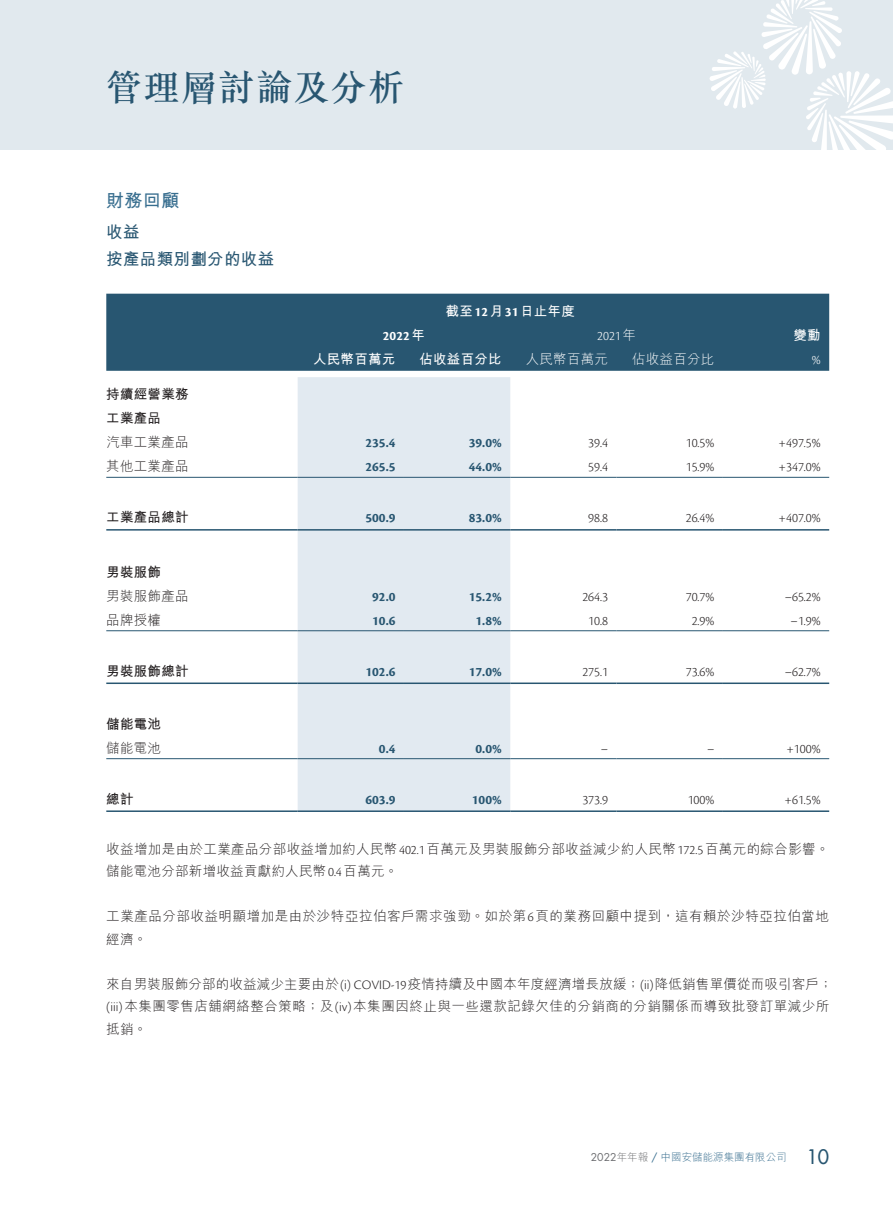
<style>
.page{position:relative;width:893px;height:1212px;background:#fff}
.page>*{position:absolute;margin:0;border:0;box-sizing:border-box;transform-origin:0 0}
.t1{font:500 36px "M Sung HK";letter-spacing:.04em;color:#285671}
.t2{font:500 19.5px "Futura Std";color:#285671}
._01_H1{font:700 18px "M Hei HK";color:#386e8f}
._02_H2{font:700 16.5px "M Hei HK";letter-spacing:.02em;color:#285671}
._00_txt{font:300 13.5px/22.5px "M Hei HK";letter-spacing:.03em;color:#231f20}
._50_Table_txt{font:300 13.5px "Cronos Pro";color:#231f20}
._50_Table_txt-2{font:700 13.5px "Cronos Pro";color:#285671}
._50_Table_txt-3{font:700 13.5px "M Hei HK";letter-spacing:.02em;color:#231f20}
._50_Table_txt-4{font:300 13.5px "M Hei HK";letter-spacing:.02em;color:#231f20}
._50_Table_txt-5{font:700 13.5px "M Hei HK";letter-spacing:.02em;color:#fff}
._50_Table_txt-6{font:300 13.5px "M Hei HK";letter-spacing:.02em;color:#fff}
._50_Table_txt-7{font:300 13.5px "Cronos Pro";color:#fff}
._50_Table_txt-8{font:700 13.5px "Cronos Pro";color:#fff}
.t3{font:300 10.5px "M Hei HK";color:#386e8f}
.s1{font-family:"M Hei HK"}
.s2{font-family:"Cronos Pro"}
.s3{font-family:"Futura Std";font-weight:400;color:#6c6d70}
.s4{color:#6c6d70}
.s5{font-family:"Futura Std";font-weight:400}
</style>
<div class="page">
<div style="left:0;top:0;width:893px;height:150px;background:#e1e9ee"></div>
<div style="left:106px;top:294px;width:723px;height:77px;background:#285671"></div>
<div style="left:298px;top:377px;width:212px;height:433px;background:#e2eaf1"></div>
<hr style="left:106px;top:477px;width:192px;height:1px;background:#285671">
<hr style="left:298px;top:477px;width:106px;height:1px;background:#285671">
<hr style="left:404px;top:477px;width:106px;height:1px;background:#285671">
<hr style="left:510px;top:477px;width:107px;height:1px;background:#285671">
<hr style="left:617px;top:477px;width:106px;height:1px;background:#285671">
<hr style="left:723px;top:477px;width:106px;height:1px;background:#285671">
<hr style="left:106px;top:529px;width:192px;height:2px;background:#285671">
<hr style="left:298px;top:529px;width:106px;height:2px;background:#285671">
<hr style="left:404px;top:529px;width:106px;height:2px;background:#285671">
<hr style="left:510px;top:529px;width:107px;height:2px;background:#285671">
<hr style="left:617px;top:529px;width:106px;height:2px;background:#285671">
<hr style="left:723px;top:529px;width:106px;height:2px;background:#285671">
<hr style="left:106px;top:630px;width:192px;height:1px;background:#285671">
<hr style="left:298px;top:630px;width:106px;height:1px;background:#285671">
<hr style="left:404px;top:630px;width:106px;height:1px;background:#285671">
<hr style="left:510px;top:630px;width:107px;height:1px;background:#285671">
<hr style="left:617px;top:630px;width:106px;height:1px;background:#285671">
<hr style="left:723px;top:630px;width:106px;height:1px;background:#285671">
<hr style="left:106px;top:682px;width:192px;height:2px;background:#285671">
<hr style="left:298px;top:682px;width:106px;height:2px;background:#285671">
<hr style="left:404px;top:682px;width:106px;height:2px;background:#285671">
<hr style="left:510px;top:682px;width:107px;height:2px;background:#285671">
<hr style="left:617px;top:682px;width:106px;height:2px;background:#285671">
<hr style="left:723px;top:682px;width:106px;height:2px;background:#285671">
<hr style="left:106px;top:758px;width:192px;height:1px;background:#285671">
<hr style="left:298px;top:758px;width:106px;height:1px;background:#285671">
<hr style="left:404px;top:758px;width:106px;height:1px;background:#285671">
<hr style="left:510px;top:758px;width:107px;height:1px;background:#285671">
<hr style="left:617px;top:758px;width:106px;height:1px;background:#285671">
<hr style="left:723px;top:758px;width:106px;height:1px;background:#285671">
<hr style="left:106px;top:810px;width:192px;height:2px;background:#285671">
<hr style="left:298px;top:810px;width:106px;height:2px;background:#285671">
<hr style="left:404px;top:810px;width:106px;height:2px;background:#285671">
<hr style="left:510px;top:810px;width:107px;height:2px;background:#285671">
<hr style="left:617px;top:810px;width:106px;height:2px;background:#285671">
<hr style="left:723px;top:810px;width:106px;height:2px;background:#285671">
<svg style="left:709px;top:0;width:184px;height:150px"></svg>
<h1 class="t1" style="left:106px;top:63px;width:300px">管理層討論及分析</h1>
<p class="_01_H1" style="left:106px;top:188px;width:75px">財務回顧</p>
<p class="_02_H2" style="left:106px;top:220px;width:35px">收益</p>
<p class="_02_H2" style="left:106px;top:247px;width:169px">按產品類別劃分的收益</p>
<p class="_50_Table_txt-3" style="left:106px;top:385px;width:84px">持續經營業務</p>
<p class="_50_Table_txt-3" style="left:106px;top:409px;width:56px">工業產品</p>
<p class="_50_Table_txt-4" style="left:106px;top:436px;width:84px">汽車工業產品</p>
<p class="_50_Table_txt-4" style="left:106px;top:460px;width:84px">其他工業產品</p>
<p class="_50_Table_txt-3" style="left:106px;top:508px;width:84px">工業產品總計</p>
<p class="_50_Table_txt-3" style="left:106px;top:562px;width:56px">男裝服飾</p>
<p class="_50_Table_txt-4" style="left:106px;top:589px;width:84px">男裝服飾產品</p>
<p class="_50_Table_txt-4" style="left:106px;top:613px;width:56px">品牌授權</p>
<p class="_50_Table_txt-3" style="left:106px;top:661px;width:84px">男裝服飾總計</p>
<p class="_50_Table_txt-3" style="left:106px;top:714px;width:56px">儲能電池</p>
<p class="_50_Table_txt-4" style="left:106px;top:741px;width:56px">儲能電池</p>
<p class="_50_Table_txt-8" style="left:383px;top:328px;width:44px">2022<span class="s1">年</span></p>
<p class="_50_Table_txt-5" style="left:446px;top:301px;width:131px">截至<span class="s2">12</span>月<span class="s2">31</span>日止年度</p>
<p class="_50_Table_txt-7" style="left:597px;top:328px;width:41px">2021 <span class="s1">年</span></p>
<p class="_50_Table_txt-5" style="left:313px;top:349px;width:84px">人民幣百萬元</p>
<p class="_50_Table_txt-5" style="left:419px;top:349px;width:84px">佔收益百分比</p>
<p class="_50_Table_txt-6" style="left:526px;top:352px;width:84px">人民幣百萬元</p>
<p class="_50_Table_txt-6" style="left:632px;top:352px;width:84px">佔收益百分比</p>
<p class="_50_Table_txt-2" style="left:365px;top:435px;width:31px">235.4</p>
<p class="_50_Table_txt-2" style="left:469px;top:435px;width:34px">39.0%</p>
<p class="_50_Table_txt" style="left:588px;top:435px;width:21px">39.4</p>
<p class="_50_Table_txt" style="left:686px;top:435px;width:30px">10.5%</p>
<p class="_50_Table_txt-2" style="left:365px;top:459px;width:31px">265.5</p>
<p class="_50_Table_txt-2" style="left:469px;top:459px;width:34px">44.0%</p>
<p class="_50_Table_txt" style="left:588px;top:459px;width:21px">59.4</p>
<p class="_50_Table_txt" style="left:686px;top:459px;width:30px">15.9%</p>
<p class="_50_Table_txt-2" style="left:365px;top:510px;width:31px">500.9</p>
<p class="_50_Table_txt-2" style="left:469px;top:510px;width:34px">83.0%</p>
<p class="_50_Table_txt" style="left:588px;top:510px;width:21px">98.8</p>
<p class="_50_Table_txt" style="left:686px;top:510px;width:30px">26.4%</p>
<p class="_50_Table_txt-2" style="left:372px;top:589px;width:25px">92.0</p>
<p class="_50_Table_txt-2" style="left:469px;top:589px;width:34px">15.2%</p>
<p class="_50_Table_txt" style="left:582px;top:589px;width:27px">264.3</p>
<p class="_50_Table_txt" style="left:686px;top:589px;width:30px">70.7%</p>
<p class="_50_Table_txt-2" style="left:372px;top:613px;width:25px">10.6</p>
<p class="_50_Table_txt-2" style="left:476px;top:613px;width:28px">1.8%</p>
<p class="_50_Table_txt" style="left:588px;top:613px;width:21px">10.8</p>
<p class="_50_Table_txt" style="left:692px;top:613px;width:24px">2.9%</p>
<p class="_50_Table_txt-2" style="left:365px;top:664px;width:31px">102.6</p>
<p class="_50_Table_txt-2" style="left:469px;top:664px;width:34px">17.0%</p>
<p class="_50_Table_txt" style="left:582px;top:664px;width:27px">275.1</p>
<p class="_50_Table_txt" style="left:686px;top:664px;width:30px">73.6%</p>
<p class="_50_Table_txt-2" style="left:379px;top:741px;width:18px">0.4</p>
<p class="_50_Table_txt-2" style="left:476px;top:741px;width:28px">0.0%</p>
<p class="_50_Table_txt" style="left:601px;top:741px;width:9px">–</p>
<p class="_50_Table_txt" style="left:707px;top:741px;width:9px">–</p>
<p class="_50_Table_txt-5" style="left:793px;top:325px;width:29px">變動</p>
<p class="_50_Table_txt-7" style="left:812px;top:352px;width:10px">%</p>
<p class="_50_Table_txt" style="left:778px;top:435px;width:44px">+497.5%</p>
<p class="_50_Table_txt" style="left:778px;top:459px;width:44px">+347.0%</p>
<p class="_50_Table_txt" style="left:778px;top:510px;width:44px">+407.0%</p>
<p class="_50_Table_txt" style="left:785px;top:589px;width:38px">–65.2%</p>
<p class="_50_Table_txt" style="left:791px;top:613px;width:32px">–1.9%</p>
<p class="_50_Table_txt" style="left:785px;top:664px;width:38px">–62.7%</p>
<p class="_50_Table_txt" style="left:786px;top:741px;width:36px">+100%</p>
<p class="_50_Table_txt-3" style="left:106px;top:789px;width:29px">總計</p>
<p class="_00_txt" style="left:106px;top:837px;width:724px">收益增加是由於工業產品分部收益增加約人民幣<span class="s2">402.1</span>百萬元及男裝服飾分部收益減少約人民幣<span class="s2">172.5</span>百萬元的綜合影響。儲能電池分部新增收益貢獻約人民幣<span class="s2">0.4</span>百萬元。</p>
<p class="_00_txt" style="left:106px;top:904px;width:724px">工業產品分部收益明顯增加是由於沙特亞拉伯客戶需求強勁。如於第<span class="s2">6</span>頁的業務回顧中提到，這有賴於沙特亞拉伯當地經濟。</p>
<p class="_00_txt" style="left:106px;top:972px;width:728px">來自男裝服飾分部的收益減少主要由於 <span class="s2">)i( COVID-19</span>疫情持續及中國本年度經濟增長放緩；<span class="s2">( )i i</span> 降低銷售單價從而吸引客戶; <span class="s2">( )iii</span> 本集團零售店舖網絡整合策略；及 <span class="s2">i v( )</span>本集團因終止與一些還款記錄欠佳的分銷商的分銷關係而導致批發訂單減少所抵銷。</p>
<p class="_50_Table_txt" style="left:688px;top:792px;width:28px">100%</p>
<p class="_50_Table_txt" style="left:784px;top:792px;width:38px">+61.5%</p>
<p class="_50_Table_txt-2" style="left:472px;top:792px;width:31px">100%</p>
<p class="_50_Table_txt-2" style="left:365px;top:792px;width:31px">603.9</p>
<p class="_50_Table_txt" style="left:582px;top:792px;width:27px">373.9</p>
<p class="t3" style="left:591px;top:1152px;width:197px"><span class="s3">2022</span><span class="s4">年年報</span> <span class="s5">/</span> 中國安儲能源集團有限公司</p>
<h2 class="t2" style="left:807px;top:1145px;width:24px">10</h2>
</div>
